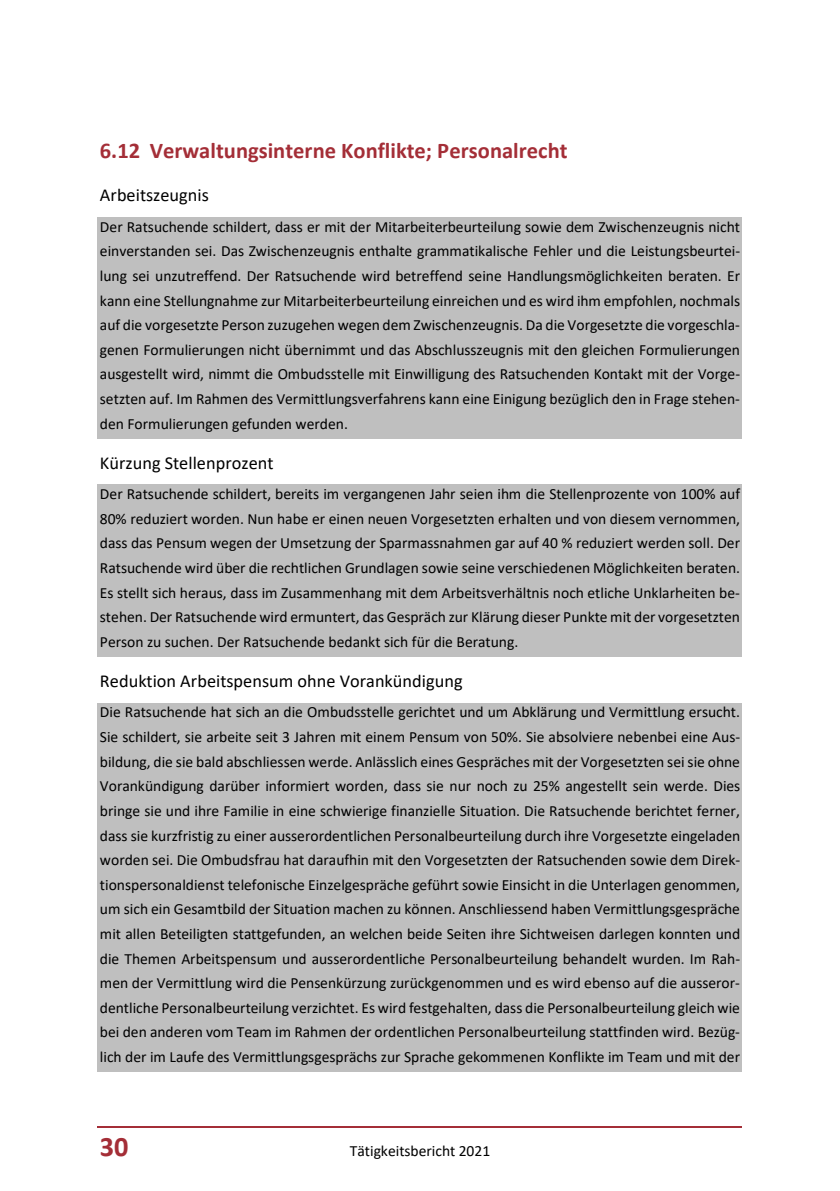
<style>
.page{position:relative;width:840px;height:1191px;background:#fff}
.page>*{position:absolute;margin:0;border:0;box-sizing:border-box;transform-origin:0 0}
.t1{font:700 28.2px "Calibri";color:#a42e37}
.t2{font:700 22.4px "Calibri";color:#a42e37}
.t3{font:18.2px "Calibri";color:#000}
.t4{font:15.6px/24.6px "Calibri";color:#000;text-align:justify}
</style>
<div class="page">
<hr style="left:98px;top:1126px;width:643px;height:1px;background:#a42e37">
<div style="left:98px;top:217px;width:643px;height:24px;background:#bfbfbf"></div>
<div style="left:98px;top:241px;width:643px;height:25px;background:#bfbfbf"></div>
<div style="left:98px;top:266px;width:643px;height:25px;background:#bfbfbf"></div>
<div style="left:98px;top:291px;width:643px;height:24px;background:#bfbfbf"></div>
<div style="left:98px;top:315px;width:643px;height:25px;background:#bfbfbf"></div>
<div style="left:98px;top:340px;width:643px;height:24px;background:#bfbfbf"></div>
<div style="left:98px;top:364px;width:643px;height:25px;background:#bfbfbf"></div>
<div style="left:98px;top:389px;width:643px;height:25px;background:#bfbfbf"></div>
<div style="left:98px;top:414px;width:643px;height:24px;background:#bfbfbf"></div>
<div style="left:98px;top:484px;width:643px;height:25px;background:#bfbfbf"></div>
<div style="left:98px;top:509px;width:643px;height:25px;background:#bfbfbf"></div>
<div style="left:98px;top:534px;width:643px;height:24px;background:#bfbfbf"></div>
<div style="left:98px;top:558px;width:643px;height:25px;background:#bfbfbf"></div>
<div style="left:98px;top:583px;width:643px;height:24px;background:#bfbfbf"></div>
<div style="left:98px;top:607px;width:643px;height:25px;background:#bfbfbf"></div>
<div style="left:98px;top:632px;width:643px;height:25px;background:#bfbfbf"></div>
<div style="left:98px;top:703px;width:643px;height:24px;background:#bfbfbf"></div>
<div style="left:98px;top:727px;width:643px;height:25px;background:#bfbfbf"></div>
<div style="left:98px;top:752px;width:643px;height:24px;background:#bfbfbf"></div>
<div style="left:98px;top:776px;width:643px;height:25px;background:#bfbfbf"></div>
<div style="left:98px;top:801px;width:643px;height:24px;background:#bfbfbf"></div>
<div style="left:98px;top:825px;width:643px;height:25px;background:#bfbfbf"></div>
<div style="left:98px;top:850px;width:643px;height:25px;background:#bfbfbf"></div>
<div style="left:98px;top:875px;width:643px;height:24px;background:#bfbfbf"></div>
<div style="left:98px;top:899px;width:643px;height:25px;background:#bfbfbf"></div>
<div style="left:98px;top:924px;width:643px;height:25px;background:#bfbfbf"></div>
<div style="left:98px;top:949px;width:643px;height:24px;background:#bfbfbf"></div>
<div style="left:98px;top:973px;width:643px;height:25px;background:#bfbfbf"></div>
<div style="left:98px;top:998px;width:643px;height:24px;background:#bfbfbf"></div>
<div style="left:98px;top:1022px;width:643px;height:25px;background:#bfbfbf"></div>
<div style="left:98px;top:1047px;width:643px;height:25px;background:#bfbfbf"></div>
<h2 class="t2" style="left:100px;top:135px;width:469px">6.12 Verwaltungsinterne Konflikte; Personalrecht</h2>
<p class="t3" style="left:100px;top:182px;width:110px">Arbeitszeugnis</p>
<p class="t4" style="left:100px;top:214px;width:641px">Der Ratsuchende schildert, dass er mit der Mitarbeiterbeurteilung sowie dem Zwischenzeugnis nicht einverstanden sei. Das Zwischenzeugnis enthalte grammatikalische Fehler und die Leistungsbeurtei&shy;lung sei unzutreffend. Der Ratsuchende wird betreffend seine Handlungsmöglichkeiten beraten. Er kann eine Stellungnahme zur Mitarbeiterbeurteilung einreichen und es wird ihm empfohlen, nochmals auf die vorgesetzte Person zuzugehen wegen dem Zwischenzeugnis. Da die Vorgesetzte die vorgeschla&shy;genen Formulierungen nicht übernimmt und das Abschlusszeugnis mit den gleichen Formulierungen ausgestellt wird, nimmt die Ombudsstelle mit Einwilligung des Ratsuchenden Kontakt mit der Vorge&shy;setzten auf. Im Rahmen des Vermittlungsverfahrens kann eine Einigung bezüglich den in Frage stehen&shy;den Formulierungen gefunden werden.</p>
<p class="t3" style="left:100px;top:450px;width:175px">Kürzung Stellenprozent</p>
<p class="t4" style="left:100px;top:481px;width:641px">Der Ratsuchende schildert, bereits im vergangenen Jahr seien ihm die Stellenprozente von 100% auf 80% reduziert worden. Nun habe er einen neuen Vorgesetzten erhalten und von diesem vernommen, dass das Pensum wegen der Umsetzung der Sparmassnahmen gar auf 40 % reduziert werden soll. Der Ratsuchende wird über die rechtlichen Grundlagen sowie seine verschiedenen Möglichkeiten beraten.<br>Es stellt sich heraus, dass im Zusammenhang mit dem Arbeitsverhältnis noch etliche Unklarheiten be&shy;stehen. Der Ratsuchende wird ermuntert, das Gespräch zur Klärung dieser Punkte mit der vorgesetzten Person zu suchen. Der Ratsuchende bedankt sich für die Beratung.</p>
<p class="t3" style="left:100px;top:668px;width:364px">Reduktion Arbeitspensum ohne Vorankündigung</p>
<p class="t4" style="left:100px;top:699px;width:641px">Die Ratsuchende hat sich an die Ombudsstelle gerichtet und um Abklärung und Vermittlung ersucht.<br>Sie schildert, sie arbeite seit 3 Jahren mit einem Pensum von 50%. Sie absolviere nebenbei eine Aus&shy;bildung, die sie bald abschliessen werde. Anlässlich eines Gespräches mit der Vorgesetzten sei sie ohne Vorankündigung darüber informiert worden, dass sie nur noch zu 25% angestellt sein werde. Dies bringe sie und ihre Familie in eine schwierige finanzielle Situation. Die Ratsuchende berichtet ferner, dass sie kurzfristig zu einer ausserordentlichen Personalbeurteilung durch ihre Vorgesetzte eingeladen worden sei. Die Ombudsfrau hat daraufhin mit den Vorgesetzten der Ratsuchenden sowie dem Direk&shy;tionspersonaldienst telefonische Einzelgespräche geführt sowie Einsicht in die Unterlagen genommen, um sich ein Gesamtbild der Situation machen zu können. Anschliessend haben Vermittlungsgespräche mit allen Beteiligten stattgefunden, an welchen beide Seiten ihre Sichtweisen darlegen konnten und die Themen Arbeitspensum und ausserordentliche Personalbeurteilung behandelt wurden. Im Rah&shy;men der Vermittlung wird die Pensenkürzung zurückgenommen und es wird ebenso auf die ausseror&shy;dentliche Personalbeurteilung verzichtet. Es wird festgehalten, dass die Personalbeurteilung gleich wie bei den anderen vom Team im Rahmen der ordentlichen Personalbeurteilung stattfinden wird. Bezüg&shy;lich der im Laufe des Vermittlungsgesprächs zur Sprache gekommenen Konflikte im Team und mit der</p>
<h1 class="t1" style="left:100px;top:1126px;width:30px">30</h1>
<p class="t4" style="left:349px;top:1138px;width:142px">Tätigkeitsbericht 2021</p>
</div>
